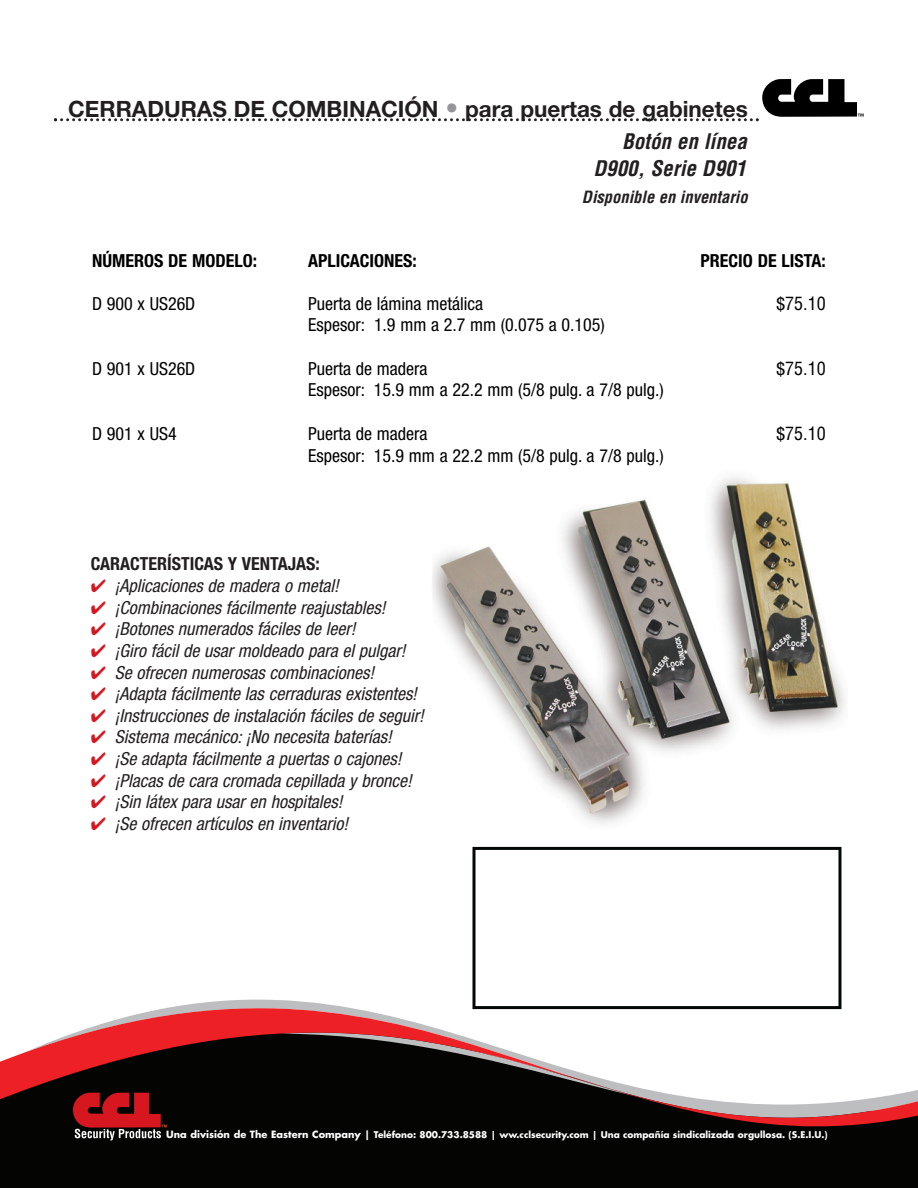
<style>
.page{position:relative;width:918px;height:1188px;background:#fff}
.page>*{position:absolute;margin:0;border:0;box-sizing:border-box;transform-origin:0 0}
.t1{font:700 22.5px "Helvetica Neue";color:#231f20}
.t2{font:italic 700 condensed 21px/27px "Helvetica";color:#231f20;text-align:right}
.t3{font:italic condensed 18px "Helvetica Neue";color:#231f20}
.t4{font:condensed 18px "Helvetica Neue";color:#000001}
.t5{font:700 condensed 18px "Helvetica Neue";color:#000001}
.t6{font:700 condensed 18px "Helvetica Neue";color:#231f20}
.t7{font:condensed 18px "Helvetica";color:#000001}
.t8{font:italic 700 condensed 16.5px "Helvetica";color:#231f20}
.t9{font:700 9px "Futura";color:#fff}
.s1{font-size:25.5px;color:#939598}
.s2{font-family:"Helvetica Neue"}
.s3{color:#d7171f}
.s4{font-size:9.75px}
</style>
<div class="page">
<svg style="left:0;top:1000px;width:918px;height:188px;fill:#040503"></svg>
<svg style="left:73px;top:1093px;width:94px;height:48px;background:#822124"></svg>
<img style="left:432px;top:477px;width:414px;height:347px">
<div style="left:472px;top:847px;width:369px;height:162px;border:3px solid #010703"></div>
<svg style="left:54px;top:79px;width:810px;height:42px"></svg>
<p class="t1" style="left:68px;top:101px;width:681px">CERRADURAS DE COMBINACIÓN <span class="s1">•</span> para puertas de gabinetes</p>
<p class="t2" style="left:593px;top:130px;width:159px">Botón en línea<br>D900, Serie D901</p>
<p class="t8" style="left:582px;top:191px;width:171px">Disponible en inventario</p>
<p class="t5" style="left:92px;top:254px;width:166px">NÚMEROS DE MODELO:</p>
<p class="t5" style="left:308px;top:254px;width:110px">APLICACIONES:</p>
<p class="t5" style="left:701px;top:254px;width:127px">PRECIO DE LISTA:</p>
<p class="t4" style="left:92px;top:297px;width:105px">D 900 x US26D</p>
<p class="t4" style="left:308px;top:297px;width:176px">Puerta de lámina metálica</p>
<p class="t7" style="left:777px;top:297px;width:51px"><span class="s2">$</span>75.10</p>
<p class="t4" style="left:308px;top:318px;width:298px">Espesor: 1.9 mm a 2.7 mm (0.075 a 0.105)</p>
<p class="t4" style="left:92px;top:362px;width:105px">D 901 x US26D</p>
<p class="t4" style="left:308px;top:362px;width:121px">Puerta de madera</p>
<p class="t7" style="left:777px;top:362px;width:51px"><span class="s2">$</span>75.10</p>
<p class="t4" style="left:308px;top:383px;width:357px">Espesor: 15.9 mm a 22.2 mm (5/8 pulg. a 7/8 pulg.)</p>
<p class="t4" style="left:92px;top:427px;width:86px">D 901 x US4</p>
<p class="t4" style="left:308px;top:427px;width:121px">Puerta de madera</p>
<p class="t7" style="left:777px;top:426px;width:51px"><span class="s2">$</span>75.10</p>
<p class="t4" style="left:308px;top:449px;width:357px">Espesor: 15.9 mm a 22.2 mm (5/8 pulg. a 7/8 pulg.)</p>
<p class="t6" style="left:91px;top:557px;width:231px">CARACTERÍSTICAS Y VENTAJAS:</p>
<p class="t3" style="left:91px;top:579px;width:253px"><span class="s3">✔</span> ¡Aplicaciones de madera o metal!</p>
<p class="t3" style="left:91px;top:601px;width:300px"><span class="s3">✔</span> ¡Combinaciones fácilmente reajustables!</p>
<p class="t3" style="left:91px;top:623px;width:270px"><span class="s3">✔</span> ¡Botones numerados fáciles de leer!</p>
<p class="t3" style="left:91px;top:644px;width:320px"><span class="s3">✔</span> ¡Giro fácil de usar moldeado para el pulgar!</p>
<p class="t3" style="left:91px;top:666px;width:288px"><span class="s3">✔</span> Se ofrecen numerosas combinaciones!</p>
<p class="t3" style="left:91px;top:687px;width:331px"><span class="s3">✔</span> ¡Adapta fácilmente las cerraduras existentes!</p>
<p class="t3" style="left:91px;top:709px;width:338px"><span class="s3">✔</span> ¡Instrucciones de instalación fáciles de seguir!</p>
<p class="t3" style="left:91px;top:731px;width:306px"><span class="s3">✔</span> Sistema mecánico: ¡No necesita baterías!</p>
<p class="t3" style="left:91px;top:752px;width:316px"><span class="s3">✔</span> ¡Se adapta fácilmente a puertas o cajones!</p>
<p class="t3" style="left:91px;top:774px;width:326px"><span class="s3">✔</span> ¡Placas de cara cromada cepillada y bronce!</p>
<p class="t3" style="left:91px;top:795px;width:257px"><span class="s3">✔</span> ¡Sin látex para usar en hospitales!</p>
<p class="t3" style="left:91px;top:817px;width:262px"><span class="s3">✔</span> ¡Se ofrecen artículos en inventario!</p>
<p class="t9" style="left:166px;top:1131px;width:663px"><span class="s4">Una división de The Eastern Company |</span> Teléfono: 800.733.8588 | ww.cclsecurity.com | Una compañía sindicalizada orgullosa. (S.E.I.U.)</p>
</div>
